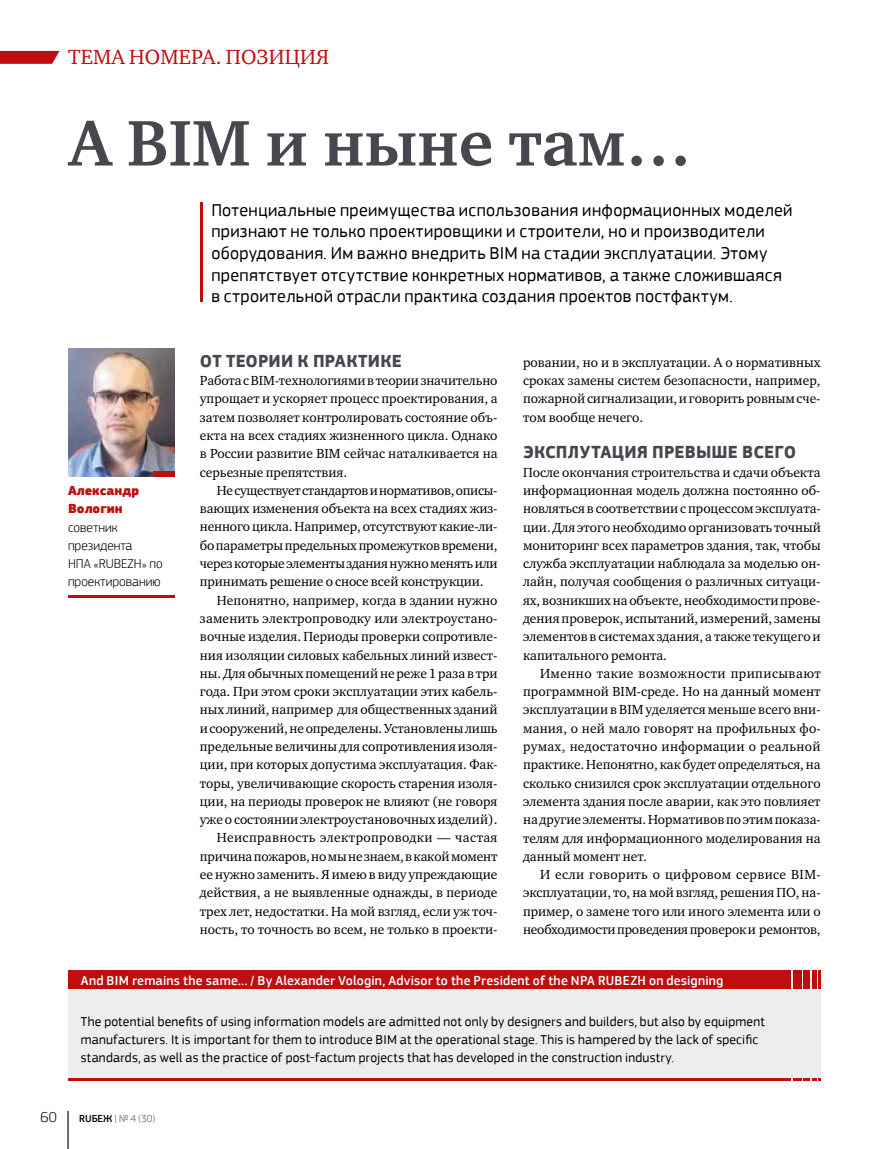
<style>
.page{position:relative;width:893px;height:1149px;background:#fff}
.page>*{position:absolute;margin:0;border:0;box-sizing:border-box;transform-origin:0 0}
.t1{font:700 66px "Charter ITC";color:#48464f}
.t2{font:21px "Charter ITC";letter-spacing:.01em;color:#c00d0e}
.t3{font:18px/21.6px "PF Square Sans Pro";letter-spacing:.02em;color:#000}
.t4{font:700 18px "PF Square Sans Pro";letter-spacing:.01em;color:#48464f}
.t5{font:300 15px "PF Square Sans Pro";color:#000}
.t6{font:13.5px/18.3px "Charter ITC";color:#000;text-align:justify}
.t7{font:13.5px/18.3px "PF Square Sans Pro";letter-spacing:.015em;color:#000}
.t8{font:500 13.5px "PF Square Sans Pro";letter-spacing:.015em;color:#fff}
.t9{font:300 13.5px/18.3px "PF Square Sans Pro";color:#000}
.t10{font:900 13.5px/18.3px "PF Square Sans Pro";color:#c00d0e}
.t11{font:300 10.5px "PF Square Sans Pro";color:#575756}
.s1{font-weight:500;color:#000}
</style>
<div class="page">
<div style="left:68px;top:970px;width:753px;height:110px;background:#ededed"></div>
<div style="left:68px;top:970px;width:723px;height:18px;background:#c00d0e"></div>
<div style="left:793px;top:970px;width:8px;height:18px;background:#c00d0e"></div>
<div style="left:804px;top:970px;width:6px;height:18px;background:#c00d0e"></div>
<hr style="left:812px;top:970px;width:4px;height:18px;background:#c00d0e">
<svg style="left:819px;top:970px;width:2px;height:18px"></svg>
<hr style="left:68px;top:1077px;width:723px;height:3px;background:#c00d0e">
<svg style="left:793px;top:1078px;width:28px;height:2px"></svg>
<hr style="left:200px;top:202px;width:3px;height:100px;background:#c00d0e">
<svg style="left:0;top:51px;width:60px;height:13px"></svg>
<img style="left:68px;top:348px;width:106px;height:128px">
<hr style="left:68px;top:594px;width:106px;height:3px;background:#c00d0e">
<div style="left:153px;top:470px;width:21px;height:6px;background:#c00d0e"></div>
<hr style="left:67px;top:1110px;width:2px;height:38px;background:#000">
<h2 class="t2" style="left:68px;top:43px;width:263px">ТЕМА НОМЕРА. ПОЗИЦИЯ</h2>
<h1 class="t1" style="left:69px;top:102px;width:624px">А BIM и ныне там…</h1>
<p class="t10" style="left:68px;top:481px;width:73px">Александр<br>Вологин</p>
<p class="t9" style="left:68px;top:517px;width:96px">советник президента<br>НПА «RUBEZH» по проектированию</p>
<p class="t3" style="left:211px;top:199px;width:583px">Потенциальные преимущества использования информационных моделей признают не только проектировщики и строители, но и производители оборудования. Им важно внедрить BIM на стадии эксплуатации. Этому препятствует отсутствие конкретных нормативов, а также сложившаяся в строительной отрасли практика создания проектов постфактум.</p>
<h3 class="t4" style="left:200px;top:350px;width:204px">ОТ ТЕОРИИ К ПРАКТИКЕ</h3>
<p class="t6" style="left:200px;top:371px;width:299px">Работа с BIM-технологиями в теории значительно упрощает и ускоряет процесс проектирования, а затем позволяет контролировать состояние объ&shy;екта на всех стадиях жизненного цикла. Однако в России развитие BIM сейчас наталкивается на серьезные препятствия.</p>
<p class="t6" style="left:200px;top:481px;width:299px;text-indent:17px">Не существует стандартов и нормативов, описы&shy;вающих изменения объекта на всех стадиях жиз&shy;ненного цикла. Например, отсутствуют какие-ли&shy;бо параметры предельных промежутков времени, через которые элементы здания нужно менять или принимать решение о сносе всей конструкции.</p>
<p class="t6" style="left:200px;top:590px;width:299px;text-align:right">Непонятно, например, когда в здании нужно заменить электропроводку или электроустано&shy;вочные изделия. Периоды проверки сопротивле&shy;ния изоляции силовых кабельных линий извест&shy;ны. Для обычных помещений не реже 1 раза в три года. При этом сроки эксплуатации этих кабель&shy;ных линий, например для общественных зданий и сооружений, не определены. Установлены лишь предельные величины для сопротивления изоля&shy;ции, при которых допустима эксплуатация. Фак&shy;торы, увеличивающие скорость старения изоля&shy;ции, на периоды проверок не влияют (не говоря уже о состоянии электроустановочных изделий).<br>Неисправность электропроводки — частая причина пожаров, но мы не знаем, в какой момент ее нужно заменить. Я имею в виду упреждающие действия, а не выявленные однажды, в периоде трех лет, недостатки. На мой взгляд, если уж точ&shy;ность, то точность во всем, не только в проекти-</p>
<p class="t6" style="left:523px;top:353px;width:299px">ровании, но и в эксплуатации. А о нормативных сроках замены систем безопасности, например, пожарной сигнализации, и говорить ровным сче&shy;том вообще нечего.</p>
<h3 class="t4" style="left:523px;top:441px;width:275px">ЭКСПЛУТАЦИЯ ПРЕВЫШЕ ВСЕГО</h3>
<p class="t6" style="left:523px;top:462px;width:299px">После окончания строительства и сдачи объекта информационная модель должна постоянно об&shy;новляться в соответствии с процессом эксплуата&shy;ции. Для этого необходимо организовать точный мониторинг всех параметров здания, так, чтобы служба эксплуатации наблюдала за моделью он&shy;лайн, получая сообщения о различных ситуаци&shy;ях, возникших на объекте, необходимости прове&shy;дения проверок, испытаний, измерений, замены элементов в системах здания, а также текущего и капитального ремонта.</p>
<p class="t6" style="left:523px;top:664px;width:299px;text-indent:17px">Именно такие возможности приписывают программной BIM-среде. Но на данный момент эксплуатации в BIM уделяется меньше всего вни&shy;мания, о ней мало говорят на профильных фо&shy;румах, недостаточно информации о реальной практике. Непонятно, как будет определяться, на сколько снизился срок эксплуатации отдельного элемента здания после аварии, как это повлияет на другие элементы. Нормативов по этим показа&shy;телям для информационного моделирования на данный момент нет.</p>
<p class="t6" style="left:523px;top:865px;width:299px;text-indent:17px">И если говорить о цифровом сервисе BIM&shy;эксплуатации, то, на мой взгляд, решения ПО, на&shy;пример, о замене того или иного элемента или о необходимости проведения проверок и ремонтов,</p>
<p class="t8" style="left:81px;top:972px;width:644px">And BIM remains the same… / By Alexander Vologin, Advisor to the President of the NPA RUBEZH on designing</p>
<p class="t7" style="left:81px;top:1011px;width:685px">The potential benefits of using information models are admitted not only by designers and builders, but also by equipment manufacturers. It is important for them to introduce BIM at the operational stage. This is hampered by the lack of specific standards, as well as the practice of post-factum projects that has developed in the construction industry.</p>
<p class="t5" style="left:41px;top:1108px;width:18px">60</p>
<p class="t11" style="left:79px;top:1112px;width:78px"><span class="s1">RUБЕЖ</span> | № 4 (30)</p>
</div>
